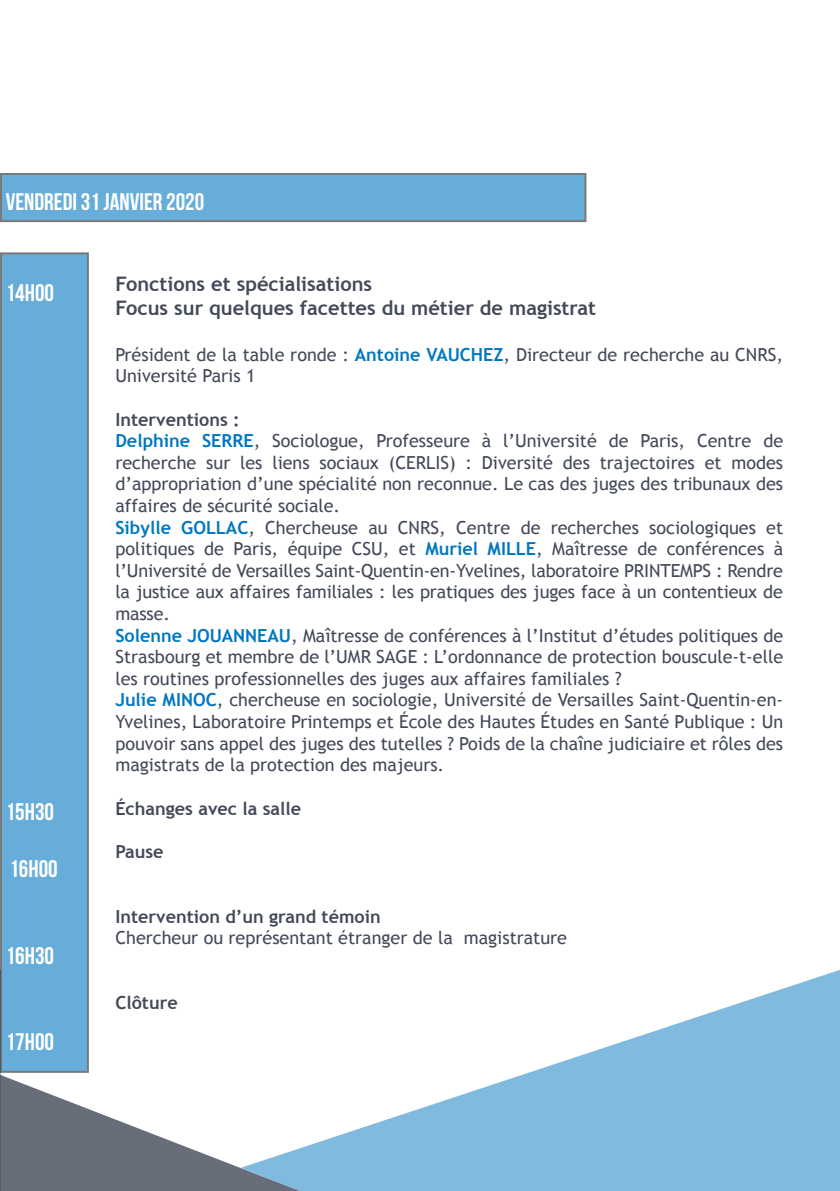
<style>
.page{position:relative;width:840px;height:1191px;background:#fff}
.page>*{position:absolute;margin:0;border:0;box-sizing:border-box;transform-origin:0 0}
.t1{font:700 24px "Bebas Neue";color:#fff}
.t2{font:700 20px/24px "Trebuchet MS";color:#434959}
.t3{font:18px/21.6px "Trebuchet MS";color:#434959}
.t4{font:700 18px "Trebuchet MS";color:#434959}
.s1{font-weight:700;color:#0077c0}
.s2{font-weight:700}
.s3{font-style:inherit}
</style>
<div class="page">
<svg style="left:0;top:1072px;width:240px;height:119px"></svg>
<svg style="left:240px;top:970px;width:599px;height:221px;fill:#80bbdf"></svg>
<div style="left:1px;top:253px;width:87px;height:818px;background:#66add9"></div>
<div style="left:1px;top:174px;width:584px;height:47px;background:#66add9"></div>
<h1 class="t1" style="left:6px;top:188px;width:200px">VENDREDI 31 JANVIER 2020</h1>
<h1 class="t1" style="left:6px;top:280px;width:50px">14H00</h1>
<h1 class="t1" style="left:6px;top:798px;width:50px">15H30</h1>
<h1 class="t1" style="left:9px;top:856px;width:50px">16H00</h1>
<h1 class="t1" style="left:6px;top:942px;width:50px">16H30</h1>
<h1 class="t1" style="left:6px;top:1028px;width:50px">17H00</h1>
<p class="t2" style="left:115px;top:272px;width:482px">Fonctions et spécialisations<br>Focus sur quelques facettes du métier de magistrat</p>
<p class="t3" style="left:115px;top:344px;width:669px">Président de la table ronde : <span class="s1">Antoine</span> <span class="s1">VAUCHEZ</span>, Directeur de recherche au CNRS,<br>Université Paris 1</p>
<p class="t3" style="left:115px;top:409px;width:669px"><span class="s2">Interventions :<br></span><span class="s1">Delphine</span> <span class="s1">SERRE</span>, Sociologue, Professeure à l’Université de Paris, Centre de recherche sur les liens sociaux (CERLIS) : Diversité des trajectoires et modes d’appropriation d’une spécialité non reconnue. Le cas des juges des tribunaux des affaires de sécurité sociale.<br><span class="s1">Sibylle</span> <span class="s1">GOLLAC</span>, Chercheuse au CNRS, Centre de recherches sociologiques et politiques de Paris, équipe CSU, et <span class="s1">Muriel</span> <span class="s1">MILLE</span>, Maîtresse de conférences à l’Université de Versailles Saint-Quentin-en-Yvelines, laboratoire PRINTEMPS : Rendre la justice aux affaires familiales : les pratiques des juges face à un contentieux de masse.<br><span class="s1">Solenne</span> <span class="s1">JOUANNEAU</span>, Maîtresse de conférences à l’Institut d’études politiques de Strasbourg et membre de l’UMR SAGE : L’ordonnance de protection bouscule-t-elle les routines professionnelles des juges aux affaires familiales ?<br><span class="s1">Julie</span> <span class="s1">MINOC</span><span class="s3">,</span> chercheuse en sociologie, Université de Versailles Saint-Quentin-en-Yvelines, Laboratoire Printemps et École des Hautes Études en Santé Publique : Un pouvoir sans appel des juges des tutelles ? Poids de la chaîne judiciaire et rôles des magistrats de la protection des majeurs.</p>
<p class="t4" style="left:115px;top:797px;width:187px">Échanges avec la salle</p>
<p class="t4" style="left:115px;top:840px;width:50px">Pause</p>
<p class="t4" style="left:115px;top:905px;width:267px">Intervention d’un grand témoin</p>
<p class="t3" style="left:115px;top:927px;width:453px">Chercheur ou représentant étranger de la magistrature</p>
<p class="t4" style="left:115px;top:991px;width:64px">Clôture</p>
</div>
